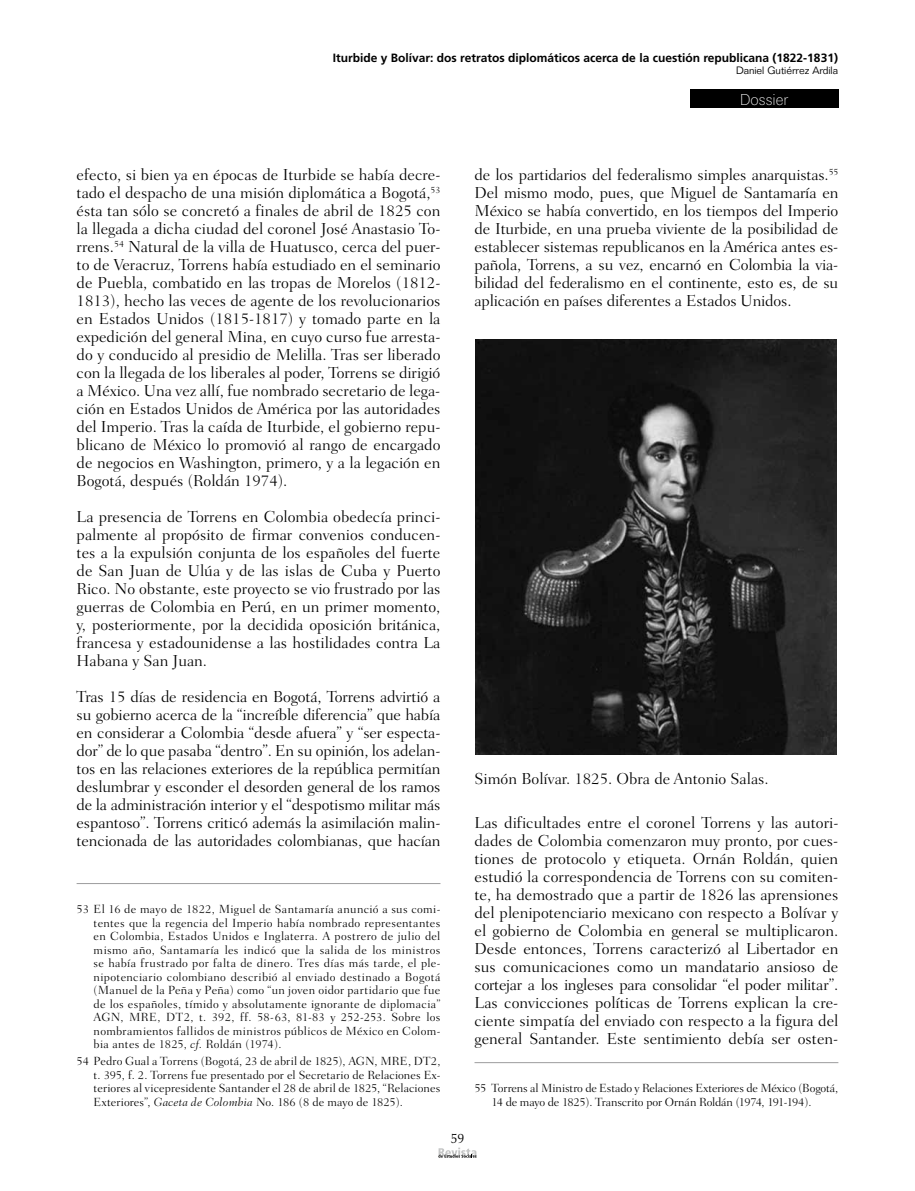
<style>
.page{position:relative;width:915px;height:1191px;background:#fff}
.page>*{position:absolute;margin:0;border:0;box-sizing:border-box;transform-origin:0 0}
.t1{font:300 16.2px/18px "Fairfield LH";color:#000;text-align:justify}
.t2{font:100 15.15px "Linotype Univers Basic";color:#fff}
.t3{font:13.5px "Aldus";color:#000}
.t4{font:300 12px/13.5px "Fairfield LH";color:#000;text-align:justify}
.t5{font:700 12px "Frutiger";color:#000}
.t6{font:300 10.5px "Folio";color:#000}
.s1{font-style:italic}
</style>
<div class="page">
<hr style="left:77px;top:883px;width:363px;height:1px;background:#9c9c9d">
<hr style="left:474px;top:1062px;width:364px;height:1px;background:#9c9c9d">
<img style="left:475px;top:339px;width:361px;height:416px">
<div style="left:689px;top:90px;width:149px;height:18px;background:#000"></div>
<svg style="left:438px;top:1147px;width:38px;height:10px"></svg>
<p class="t5" style="left:332px;top:51px;width:506px">Iturbide y Bolívar: dos retratos diplomáticos acerca de la cuestión republicana (1822-1831)</p>
<p class="t6" style="left:735px;top:64px;width:103px">Daniel Gutiérrez Ardila</p>
<p class="t2" style="left:739px;top:91px;width:50px">Dossier</p>
<p class="t1" style="left:77px;top:166px;width:365px">efecto, si bien ya en épocas de Iturbide se había decre&shy;tado el despacho de una misión diplomática a Bogotá,<sup>53 </sup>ésta tan sólo se concretó a finales de abril de 1825 con la llegada a dicha ciudad del coronel José Anastasio To&shy;rrens.<sup>54</sup> Natural de la villa de Huatusco, cerca del puer&shy;to de Veracruz, Torrens había estudiado en el seminario de Puebla, combatido en las tropas de Morelos (1812- 1813), hecho las veces de agente de los revolucionarios en Estados Unidos (1815-1817) y tomado parte en la expedición del general Mina, en cuyo curso fue arresta&shy;do y conducido al presidio de Melilla. Tras ser liberado con la llegada de los liberales al poder, Torrens se dirigió a México. Una vez allí, fue nombrado secretario de lega&shy;ción en Estados Unidos de América por las autoridades del Imperio. Tras la caída de Iturbide, el gobierno repu&shy;blicano de México lo promovió al rango de encargado de negocios en Washington, primero, y a la legación en Bogotá, después (Roldán 1974).</p>
<p class="t1" style="left:77px;top:508px;width:365px">La presencia de Torrens en Colombia obedecía princi&shy;palmente al propósito de firmar convenios conducen&shy;tes a la expulsión conjunta de los españoles del fuerte de San Juan de Ulúa y de las islas de Cuba y Puerto Rico. No obstante, este proyecto se vio frustrado por las guerras de Colombia en Perú, en un primer momento, y, posteriormente, por la decidida oposición británica, francesa y estadounidense a las hostilidades contra La Habana y San Juan.</p>
<p class="t1" style="left:77px;top:688px;width:365px">Tras 15 días de residencia en Bogotá, Torrens advirtió a su gobierno acerca de la “increíble diferencia” que había en considerar a Colombia “desde afuera” y “ser especta&shy;dor” de lo que pasaba “dentro”. En su opinión, los adelan&shy;tos en las relaciones exteriores de la república permitían deslumbrar y esconder el desorden general de los ramos de la administración interior y el “despotismo militar más espantoso”. Torrens criticó además la asimilación malin&shy;tencionada de las autoridades colombianas, que hacían</p>
<p class="t4" style="left:94px;top:902px;width:348px;text-indent:-17px">53 El 16 de mayo de 1822, Miguel de Santamaría anunció a sus comi&shy;tentes que la regencia del Imperio había nombrado representantes en Colombia, Estados Unidos e Inglaterra. A postrero de julio del mismo año, Santamaría les indicó que la salida de los ministros se había frustrado por falta de dinero. Tres días más tarde, el ple&shy;nipotenciario colombiano describió al enviado destinado a Bogotá (Manuel de la Peña y Peña) como “un joven oidor partidario que fue de los españoles, tímido y absolutamente ignorante de diplomacia” AGN, MRE, DT2, t. 392, ff. 58-63, 81-83 y 252-253. Sobre los nombramientos fallidos de ministros públicos de México en Colom&shy;bia antes de 1825, <span class="s1">cf</span>. Roldán (1974).</p>
<p class="t4" style="left:94px;top:1054px;width:348px;text-indent:-17px">54 Pedro Gual a Torrens (Bogotá, 23 de abril de 1825), AGN, MRE, DT2, t. 395, f. 2. Torrens fue presentado por el Secretario de Relaciones Ex&shy;teriores al vicepresidente Santander el 28 de abril de 1825, “Relaciones Exteriores”, <span class="s1">Gaceta de Colombia</span> No. 186 (8 de mayo de 1825).</p>
<p class="t3" style="left:450px;top:1131px;width:15px">59</p>
<p class="t1" style="left:474px;top:166px;width:365px">de los partidarios del federalismo simples anarquistas.<sup>55<br></sup>Del mismo modo, pues, que Miguel de Santamaría en México se había convertido, en los tiempos del Imperio de Iturbide, en una prueba viviente de la posibilidad de establecer sistemas republicanos en la América antes es&shy;pañola, Torrens, a su vez, encarnó en Colombia la via&shy;bilidad del federalismo en el continente, esto es, de su aplicación en países diferentes a Estados Unidos.</p>
<p class="t1" style="left:474px;top:769px;width:295px">Simón Bolívar. 1825. Obra de Antonio Salas.</p>
<p class="t1" style="left:474px;top:814px;width:365px">Las dificultades entre el coronel Torrens y las autori&shy;dades de Colombia comenzaron muy pronto, por cues&shy;tiones de protocolo y etiqueta. Ornán Roldán, quien estudió la correspondencia de Torrens con su comiten&shy;te, ha demostrado que a partir de 1826 las aprensiones del plenipotenciario mexicano con respecto a Bolívar y el gobierno de Colombia en general se multiplicaron.<br>Desde entonces, Torrens caracterizó al Libertador en sus comunicaciones como un mandatario ansioso de cortejar a los ingleses para consolidar “el poder militar”.<br>Las convicciones políticas de Torrens explican la cre&shy;ciente simpatía del enviado con respecto a la figura del general Santander. Este sentimiento debía ser osten-</p>
<p class="t4" style="left:491px;top:1081px;width:348px;text-indent:-17px">55 Torrens al Ministro de Estado y Relaciones Exteriores de México (Bogotá,<br>14 de mayo de 1825). Transcrito por Ornán Roldán (1974, 191-194).</p>
</div>
